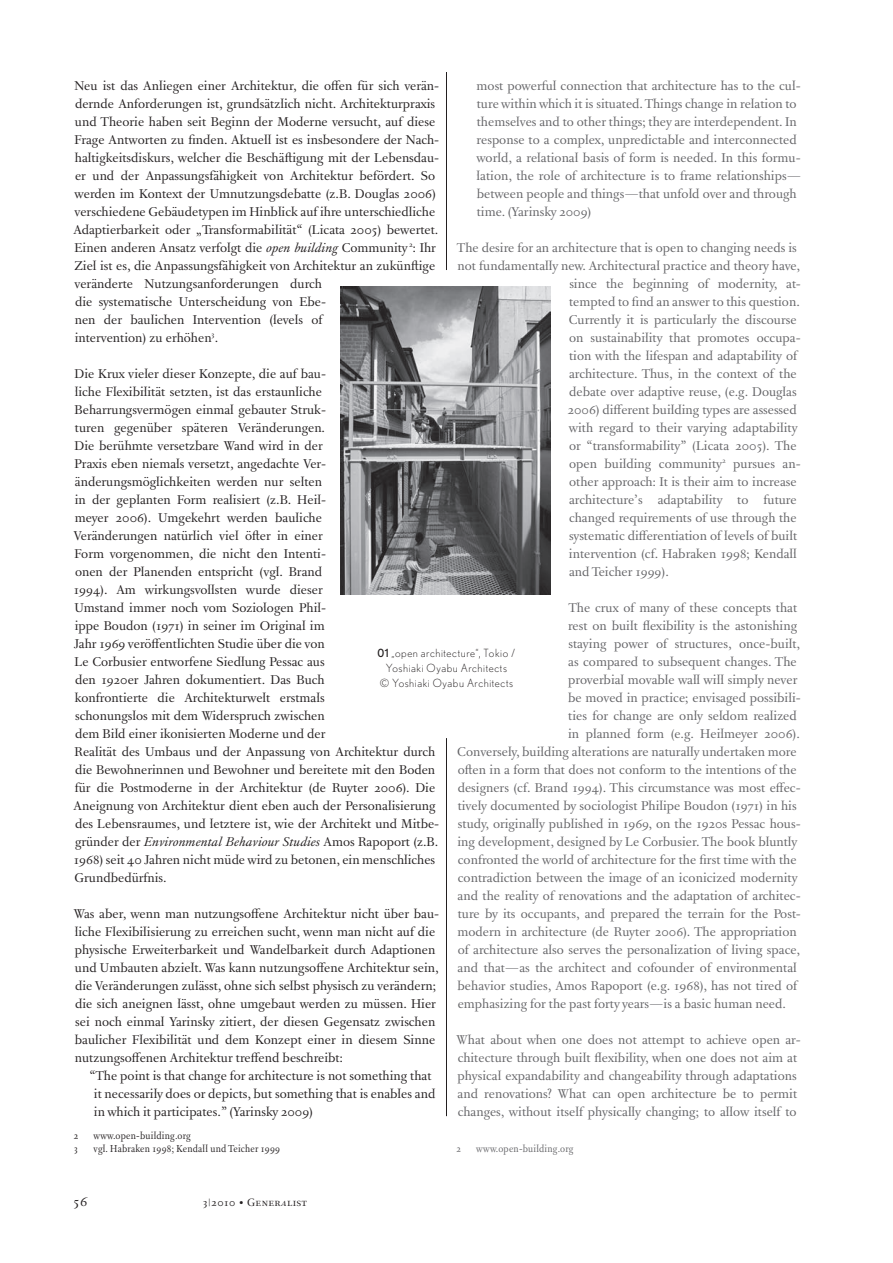
<style>
.page{position:relative;width:893px;height:1263px;background:#fff}
.page>*{position:absolute;margin:0;border:0;box-sizing:border-box;transform-origin:0 0}
.t1{font:15px "La Police BP";color:#231f20}
.t2{font:14.25px/18px "La Police BP";color:#231f20}
.t3{font:14.25px/18px "La Police BP";color:#636366}
.t4{font:12px "La Police BP";letter-spacing:.03em;color:#231f20}
.t5{font:300 11.25px/15px "Nobel";letter-spacing:.05em;color:#231f20;text-align:center}
.t6{font:11.25px "La Police BP";letter-spacing:.02em;color:#231f20;scale:.9 1}
.t7{font:11.25px "La Police BP";letter-spacing:.02em;color:#636366;scale:.9 1}
.s1{font-style:italic}
.s2{font-weight:400}
</style>
<div class="page">
<hr style="left:446px;top:72px;width:1px;height:198px;background:#231f20">
<hr style="left:446px;top:738px;width:1px;height:378px;background:#231f20">
<img style="left:341px;top:287px;width:210px;height:307px">
<p class="t2" style="left:74px;top:78px;width:367px">Neu ist das Anliegen einer Architektur, die offen für sich verän&shy;dernde Anforderungen ist, grundsätzlich nicht. Architekturpraxis und Theorie haben seit Beginn der Moderne versucht, auf diese Frage Antworten zu finden. Aktuell ist es insbesondere der Nach&shy;haltigkeitsdiskurs, welcher die Beschäftigung mit der Lebensdau&shy;er und der Anpassungsfähigkeit von Architektur befördert. So werden im Kontext der Umnutzungsdebatte (z.B. Douglas 2006) verschiedene Gebäudetypen im Hinblick auf ihre unterschiedliche Adaptierbarkeit oder „Transformabilität“ (Licata 2005) bewertet.<br>Einen anderen Ansatz verfolgt die <span class="s1">open building</span> Community <sup>2</sup>: Ihr Ziel ist es, die Anpassungsfähigkeit von Architektur an zukünftige veränderte Nutzungsanforderungen durch<br>die systematische Unterscheidung von Ebe-<br>nen der baulichen Intervention (levels of<br>intervention) zu erhöhen<sup>3</sup>.</p>
<p class="t2" style="left:74px;top:366px;width:367px">Die Krux vieler dieser Konzepte, die auf bau-<br>liche Flexibilität setzten, ist das erstaunliche Beharrungsvermögen einmal gebauter Struk-<br>turen gegenüber späteren Veränderungen.<br>Die berühmte versetzbare Wand wird in der<br>Praxis eben niemals versetzt, angedachte Ver&shy;änderungsmöglichkeiten werden nur selten<br>in der geplanten Form realisiert (z.B. Heil-<br>meyer 2006). Umgekehrt werden bauliche<br>Veränderungen natürlich viel öfter in einer<br>Form vorgenommen, die nicht den Intenti-<br>onen der Planenden entspricht (vgl. Brand<br>1994). Am wirkungsvollsten wurde dieser<br>Umstand immer noch vom Soziologen Phil-<br>ippe Boudon (1971) in seiner im Original im<br>Jahr 1969 veröffentlichten Studie über die von<br>Le Corbusier entworfene Siedlung Pessac aus<br>den 1920er Jahren dokumentiert. Das Buch<br>konfrontierte die Architekturwelt erstmals<br>schonungslos mit dem Widerspruch zwischen<br>dem Bild einer ikonisierten Moderne und der<br>Realität des Umbaus und der Anpassung von Architektur durch die Bewohnerinnen und Bewohner und bereitete mit den Boden für die Postmoderne in der Architektur (de Ruyter 2006). Die Aneignung von Architektur dient eben auch der Personalisierung des Lebensraumes, und letztere ist, wie der Architekt und Mitbe&shy;gründer der <span class="s1">Environmental Behaviour Studies</span> Amos Rapoport (z.B.<br>1968) seit 40 Jahren nicht müde wird zu betonen, ein menschliches Grundbedürfnis.</p>
<p class="t2" style="left:74px;top:906px;width:367px">Was aber, wenn man nutzungsoffene Architektur nicht über bau&shy;liche Flexibilisierung zu erreichen sucht, wenn man nicht auf die physische Erweiterbarkeit und Wandelbarkeit durch Adaptionen und Umbauten abzielt. Was kann nutzungsoffene Architektur sein, die Veränderungen zulässt, ohne sich selbst physisch zu verändern; die sich aneignen lässt, ohne umgebaut werden zu müssen. Hier sei noch einmal Yarinsky zitiert, der diesen Gegensatz zwischen baulicher Flexibilität und dem Konzept einer in diesem Sinne nutzungsoffenen Architektur treffend beschreibt:</p>
<p class="t2" style="left:94px;top:1068px;width:343px;text-indent:-5px">“The point is that change for architecture is not something that it necessarily does or depicts, but something that is enables and in which it participates.” (Yarinsky 2009)</p>
<p class="t6" style="left:74px;top:1131px;width:7px">2</p>
<p class="t6" style="left:94px;top:1131px;width:110px">www.open-building.org</p>
<p class="t6" style="left:74px;top:1144px;width:6px">3</p>
<p class="t6" style="left:94px;top:1144px;width:209px">vgl. Habraken 1998; Kendall und Teicher 1999</p>
<p class="t7" style="left:457px;top:1144px;width:7px">2</p>
<p class="t7" style="left:476px;top:1144px;width:110px">www.open-building.org</p>
<p class="t3" style="left:476px;top:78px;width:326px">most powerful connection that architecture has to the cul&shy;ture within which it is situated. Things change in relation to themselves and to other things; they are interdependent. In response to a complex, unpredictable and interconnected world, a relational basis of form is needed. In this formu&shy;lation, the role of architecture is to frame relationships— between people and things—that unfold over and through time. (Yarinsky 2009)</p>
<p class="t3" style="left:457px;top:240px;width:341px">The desire for an architecture that is open to changing needs is</p>
<p class="t3" style="left:457px;top:258px;width:344px">not fundamentally new. Architectural practice and theory have,</p>
<p class="t3" style="left:569px;top:276px;width:233px">since the beginning of modernity, at-</p>
<p class="t3" style="left:569px;top:294px;width:232px">tempted to find an answer to this question.</p>
<p class="t3" style="left:569px;top:312px;width:229px">Currently it is particularly the discourse</p>
<p class="t3" style="left:569px;top:330px;width:233px">on sustainability that promotes occupa-</p>
<p class="t3" style="left:569px;top:348px;width:229px">tion with the lifespan and adaptability of</p>
<p class="t3" style="left:569px;top:366px;width:229px">architecture. Thus, in the context of the</p>
<p class="t3" style="left:569px;top:384px;width:229px">debate over adaptive reuse, (e.g. Douglas</p>
<p class="t3" style="left:568px;top:402px;width:231px">2006) different building types are assessed</p>
<p class="t3" style="left:569px;top:420px;width:230px">with regard to their varying adaptability</p>
<p class="t3" style="left:569px;top:438px;width:229px">or “transformability” (Licata 2005). The</p>
<p class="t3" style="left:569px;top:456px;width:233px">open building community<sup>2</sup> pursues an-</p>
<p class="t3" style="left:569px;top:474px;width:229px">other approach: It is their aim to increase</p>
<p class="t3" style="left:569px;top:492px;width:229px">architecture’s adaptability to future</p>
<p class="t3" style="left:569px;top:510px;width:229px">changed requirements of use through the</p>
<p class="t3" style="left:569px;top:528px;width:229px">systematic differentiation of levels of built</p>
<p class="t3" style="left:569px;top:546px;width:229px">intervention (cf. Habraken 1998; Kendall</p>
<p class="t3" style="left:569px;top:564px;width:101px">and Teicher 1999).</p>
<p class="t3" style="left:568px;top:600px;width:230px">The crux of many of these concepts that</p>
<p class="t3" style="left:568px;top:618px;width:231px">rest on built flexibility is the astonishing</p>
<p class="t3" style="left:568px;top:636px;width:233px">staying power of structures, once-built,</p>
<p class="t3" style="left:568px;top:654px;width:230px">as compared to subsequent changes. The</p>
<p class="t3" style="left:568px;top:672px;width:231px">proverbial movable wall will simply never</p>
<p class="t3" style="left:568px;top:690px;width:234px">be moved in practice; envisaged possibili-</p>
<p class="t3" style="left:568px;top:708px;width:230px">ties for change are only seldom realized</p>
<p class="t3" style="left:568px;top:726px;width:233px">in planned form (e.g. Heilmeyer 2006).</p>
<p class="t3" style="left:457px;top:744px;width:341px">Conversely, building alterations are naturally undertaken more</p>
<p class="t3" style="left:458px;top:762px;width:340px">often in a form that does not conform to the intentions of the</p>
<p class="t3" style="left:458px;top:780px;width:345px">designers (cf. Brand 1994). This circumstance was most effec-</p>
<p class="t3" style="left:458px;top:798px;width:340px">tively documented by sociologist Philipe Boudon (1971) in his</p>
<p class="t3" style="left:458px;top:816px;width:344px">study, originally published in 1969, on the 1920s Pessac hous-</p>
<p class="t3" style="left:457px;top:834px;width:342px">ing development, designed by Le Corbusier. The book bluntly</p>
<p class="t3" style="left:458px;top:852px;width:340px">confronted the world of architecture for the first time with the</p>
<p class="t3" style="left:458px;top:870px;width:341px">contradiction between the image of an iconicized modernity</p>
<p class="t3" style="left:458px;top:888px;width:345px">and the reality of renovations and the adaptation of architec-</p>
<p class="t3" style="left:458px;top:906px;width:345px">ture by its occupants, and prepared the terrain for the Post-</p>
<p class="t3" style="left:457px;top:924px;width:341px">modern in architecture (de Ruyter 2006). The appropriation</p>
<p class="t3" style="left:458px;top:942px;width:344px">of architecture also serves the personalization of living space,</p>
<p class="t3" style="left:458px;top:960px;width:341px">and that—as the architect and cofounder of environmental</p>
<p class="t3" style="left:458px;top:978px;width:341px">behavior studies, Amos Rapoport (e.g. 1968), has not tired of</p>
<p class="t3" style="left:458px;top:996px;width:330px">emphasizing for the past forty years—is a basic human need.</p>
<p class="t3" style="left:457px;top:1032px;width:346px">What about when one does not attempt to achieve open ar&shy;chitecture through built flexibility, when one does not aim at physical expandability and changeability through adaptations and renovations? What can open architecture be to permit changes, without itself physically changing; to allow itself to</p>
<p class="t5" style="left:378px;top:647px;width:139px"><span class="s2">01</span> „open architecture“, Tokio /<br>Yoshiaki Oyabu Architects<br>© Yoshiaki Oyabu Architects</p>
<p class="t1" style="left:74px;top:1196px;width:15px">56</p>
<p class="t4" style="left:203px;top:1198px;width:105px">3|2010 • GENER<span class="s1">A</span>LIST</p>
</div>
